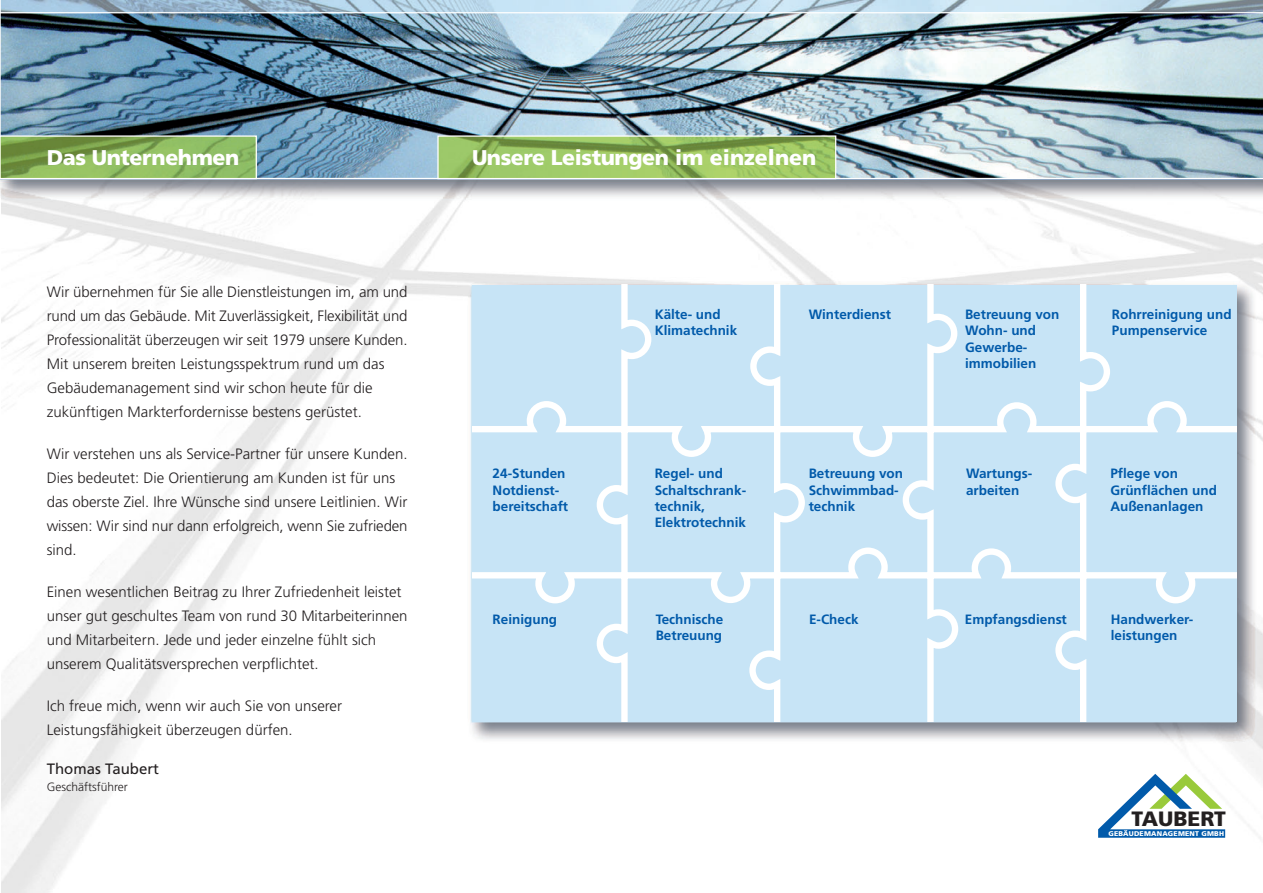
<style>
.page{position:relative;width:1263px;height:893px;background:#fff}
.page>*{position:absolute;margin:0;border:0;box-sizing:border-box;transform-origin:0 0}
.t1{font:900 21.3px "Frutiger";letter-spacing:-.02em;color:#fff}
.t2{font:900 20.7px "Frutiger";color:#231f20}
.t3{font:300 15px/24px "Frutiger";color:#231f20}
.t4{font:15px "Frutiger";color:#231f20}
.t5{font:700 13.5px/16.2px "Frutiger";color:#015aaa}
.t6{font:300 12px "Frutiger";color:#231f20}
.t7{font:900 6.9px "Frutiger";letter-spacing:.025em;color:#fff}
</style>
<div class="page">
<img style="left:2px;top:200px;width:1261px;height:693px">
<img style="left:467px;top:281px;width:790px;height:462px">
<img style="left:0;top:13px;width:1263px;height:165px">
<svg style="left:2px;top:137px;width:253px;height:40px"></svg>
<div style="left:0;top:135px;width:257px;height:44px;border:1px solid #fff"></div>
<svg style="left:439px;top:137px;width:395px;height:40px"></svg>
<div style="left:437px;top:135px;width:399px;height:44px;border:1px solid #fff"></div>
<svg style="left:0;top:0;width:1263px;height:13px"></svg>
<svg style="left:472px;top:285px;width:764px;height:436px"></svg>
<svg style="left:1098px;top:774px;width:127px;height:64px"></svg>
<h1 class="t1" style="left:47px;top:149px;width:194px">Das Unternehmen</h1>
<h1 class="t1" style="left:472px;top:149px;width:346px">Unsere Leistungen im einzelnen</h1>
<p class="t3" style="left:47px;top:281px;width:362px">Wir übernehmen für Sie alle Dienstleistungen im, am und rund um das Gebäude. Mit Zuverlässigkeit, Flexibilität und Professionalität überzeugen wir seit 1979 unsere Kunden.<br>Mit unserem breiten Leistungsspektrum rund um das Gebäudemanagement sind wir schon heute für die zukünftigen Markterfordernisse bestens gerüstet.</p>
<p class="t3" style="left:47px;top:443px;width:362px">Wir verstehen uns als Service-Partner für unsere Kunden.<br>Dies bedeutet: Die Orientierung am Kunden ist für uns das oberste Ziel. Ihre Wünsche sind unsere Leitlinien. Wir wissen: Wir sind nur dann erfolgreich, wenn Sie zufrieden sind.</p>
<p class="t3" style="left:47px;top:581px;width:362px">Einen wesentlichen Beitrag zu Ihrer Zufriedenheit leistet unser gut geschultes Team von rund 30 Mitarbeiterinnen und Mitarbeitern. Jede und jeder einzelne fühlt sich unserem Qualitätsversprechen verpflichtet.</p>
<p class="t3" style="left:47px;top:695px;width:297px">Ich freue mich, wenn wir auch Sie von unserer<br>Leistungsfähigkeit überzeugen dürfen.</p>
<p class="t4" style="left:47px;top:763px;width:114px">Thomas Taubert</p>
<p class="t6" style="left:47px;top:782px;width:83px">Geschäftsführer</p>
<p class="t5" style="left:493px;top:467px;width:77px">24-Stunden<br>Notdienst&shy;bereitschaft</p>
<p class="t5" style="left:655px;top:308px;width:84px">Kälte- und<br>Klimatechnik</p>
<p class="t5" style="left:809px;top:308px;width:84px">Winterdienst</p>
<p class="t5" style="left:1112px;top:308px;width:121px">Rohrreinigung und<br>Pumpenservice</p>
<p class="t5" style="left:965px;top:308px;width:96px">Betreuung von<br>Wohn- und<br>Gewerbe&shy;immobilien</p>
<p class="t5" style="left:655px;top:467px;width:93px">Regel- und<br>Schaltschrank&shy;technik,<br>Elektrotechnik</p>
<p class="t5" style="left:809px;top:467px;width:96px">Betreuung von<br>Schwimmbad&shy;technik</p>
<p class="t5" style="left:1110px;top:467px;width:108px">Pflege von<br>Grünflächen und<br>Außenanlagen</p>
<p class="t5" style="left:966px;top:467px;width:68px">Wartungs&shy;arbeiten</p>
<p class="t5" style="left:965px;top:612px;width:104px">Empfangsdienst</p>
<p class="t5" style="left:493px;top:612px;width:66px">Reinigung</p>
<p class="t5" style="left:656px;top:612px;width:69px">Technische<br>Betreuung</p>
<p class="t5" style="left:809px;top:612px;width:51px">E-Check</p>
<p class="t5" style="left:1111px;top:612px;width:84px">Handwerker-</p>
<p class="t5" style="left:1111px;top:628px;width:68px">leistungen</p>
<h2 class="t2" style="left:1131px;top:810px;width:96px">TAUBERT</h2>
<p class="t7" style="left:1108px;top:831px;width:117px">GEBÄUDEMANAGEMENT GMBH</p>
</div>
